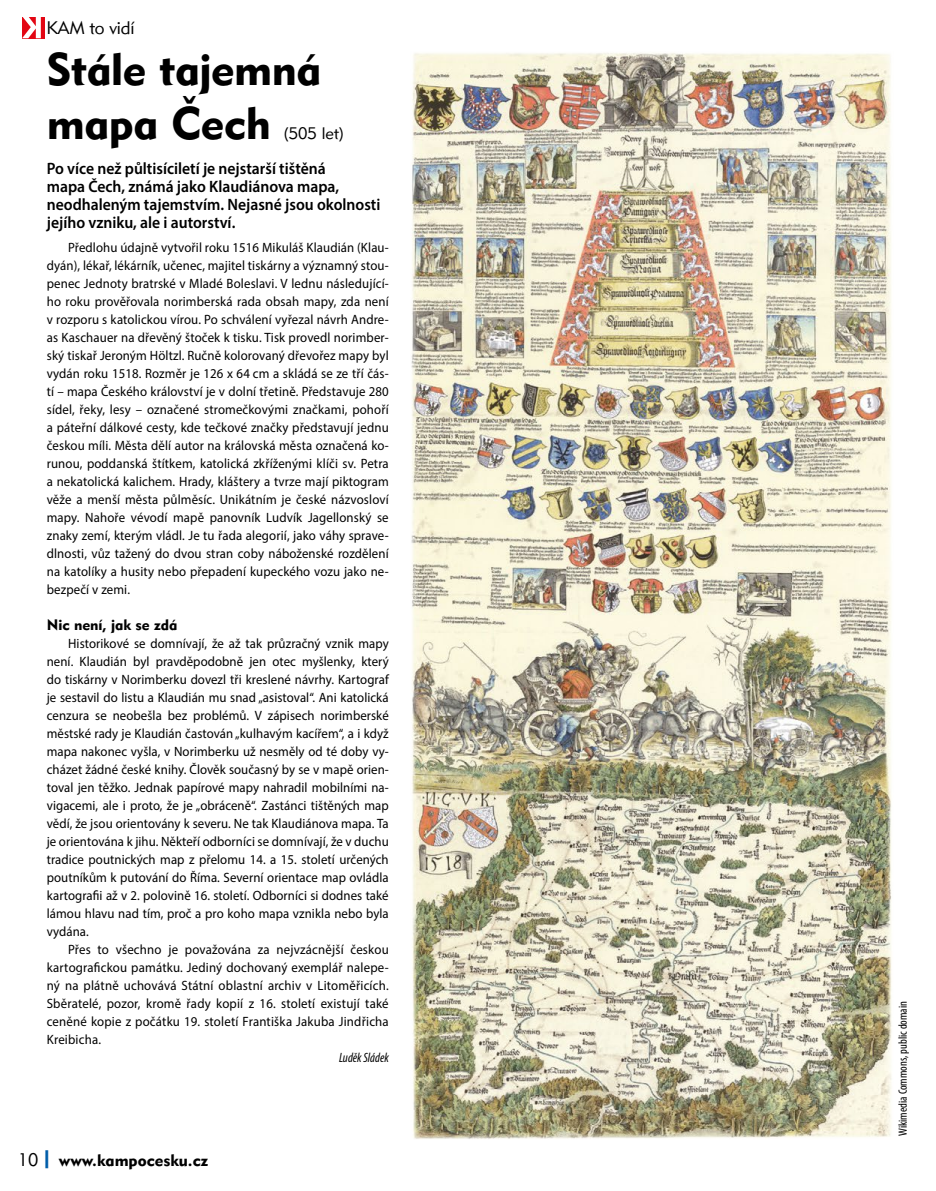
<style>
.page{position:relative;width:936px;height:1191px;background:#fff}
.page>*{position:absolute;margin:0;border:0;box-sizing:border-box;transform-origin:0 0}
._3-titulek{font:900 45px/54px "Geometric 415";letter-spacing:-.005em;color:#000}
.t1{font:300 18px "Geometric 415";letter-spacing:-.01em;color:#000}
._4-perex{font:600 16.5px/18px "Myriad Pro";color:#000;scale:.95 1}
.t2{font:900 16.5px "Geometric 415";color:#000}
._3-titulek-2{font:300 16.5px "Geometric 415";color:#000}
._3z-nadpis{font:900 15px "Geometric 415";color:#000}
._7-text{font:13.5px/18px "Myriad Pro";letter-spacing:.01em;color:#000;text-align:justify;scale:.95 1}
._8-podpis{font:italic condensed 13.5px "Myriad Pro";color:#000;scale:.95 1}
._1-zdroj{font:condensed 12px "Myriad Pro";color:#000}
.s1{font-weight:300;font-size:18px}
.s2{font-size:18px;color:#005da9}
</style>
<div class="page">
<img style="left:411px;top:53px;width:481px;height:1086px">
<div style="left:22px;top:17px;width:22px;height:21px;background:#e30613"></div>
<svg style="left:22px;top:17px;width:19px;height:21px"></svg>
<h2 class="t1" style="left:46px;top:17px;width:90px">KAM to vidí</h2>
<p class="_3-titulek" style="left:47px;top:41px;width:276px">Stále tajemná mapa Čech</p>
<p class="_3-titulek-2" style="left:284px;top:123px;width:61px">(505 let)</p>
<p class="_4-perex" style="left:47px;top:159px;width:353px">Po více než půltisíciletí je nejstarší tištěná<br>mapa Čech, známá jako Klaudiánova mapa, neodhaleným tajemstvím. Nejasné jsou okolnosti jejího vzniku, ale i autorství.</p>
<p class="_7-text" style="left:47px;top:238px;width:361px;text-indent:21px">Předlohu údajně vytvořil roku 1516 Mikuláš Klaudián (Klau&shy;dyán), lékař, lékárník, učenec, majitel tiskárny a významný stou&shy;penec Jednoty bratrské v Mladé Boleslavi. V lednu následující&shy;ho roku prověřovala norimberská rada obsah mapy, zda není v rozporu s katolickou vírou. Po schválení vyřezal návrh Andre&shy;as Kaschauer na dřevěný štoček k tisku. Tisk provedl norimber&shy;ský tiskař Jeroným Höltzl. Ručně kolorovaný dřevořez mapy byl vydán roku 1518. Rozměr je 126 x 64 cm a skládá se ze tří čás&shy;tí – mapa Českého království je v dolní třetině. Představuje 280 sídel, řeky, lesy – označené stromečkovými značkami, pohoří a páteřní dálkové cesty, kde tečkové značky představují jednu českou míli. Města dělí autor na královská města označená ko&shy;runou, poddanská štítkem, katolická zkříženými klíči sv. Petra a nekatolická kalichem. Hrady, kláštery a tvrze mají piktogram věže a menší města půlměsíc. Unikátním je české názvosloví mapy. Nahoře vévodí mapě panovník Ludvík Jagellonský se znaky zemí, kterým vládl. Je tu řada alegorií, jako váhy sprave&shy;dlnosti, vůz tažený do dvou stran coby náboženské rozdělení na katolíky a husity nebo přepadení kupeckého vozu jako ne&shy;bezpečí v zemi.</p>
<p class="_3z-nadpis" style="left:47px;top:616px;width:132px">Nic není, jak se zdá</p>
<p class="_7-text" style="left:47px;top:634px;width:361px;text-indent:21px">Historikové se domnívají, že až tak průzračný vznik mapy není. Klaudián byl pravděpodobně jen otec myšlenky, který do tiskárny v Norimberku dovezl tři kreslené návrhy. Kartograf je sestavil do listu a Klaudián mu snad „asistoval“. Ani katolická cenzura se neobešla bez problémů. V zápisech norimberské městské rady je Klaudián častován „kulhavým kacířem“, a i když mapa nakonec vyšla, v Norimberku už nesměly od té doby vy&shy;cházet žádné české knihy. Člověk současný by se v mapě orien&shy;toval jen těžko. Jednak papírové mapy nahradil mobilními na&shy;vigacemi, ale i proto, že je „obráceně“. Zastánci tištěných map vědí, že jsou orientovány k severu. Ne tak Klaudiánova mapa. Ta je orientována k jihu. Někteří odborníci se domnívají, že v duchu tradice poutnických map z přelomu 14. a 15. století určených poutníkům k putování do Říma. Severní orientace map ovládla kartografii až v 2. polovině 16. století. Odborníci si dodnes také lámou hlavu nad tím, proč a pro koho mapa vznikla nebo byla vydána.</p>
<p class="_7-text" style="left:47px;top:940px;width:361px;text-indent:21px">Přes to všechno je považována za nejvzácnější českou kartografickou památku. Jediný dochovaný exemplář nalepe&shy;ný na plátně uchovává Státní oblastní archiv v Litoměřicích.<br>Sběratelé, pozor, kromě řady kopií z 16. století existují také ceněné kopie z počátku 19. století Františka Jakuba Jindřicha Kreibicha.</p>
<p class="_8-podpis" style="left:339px;top:1049px;width:54px">Luděk Sládek</p>
<p class="t2" style="left:18px;top:1150px;width:192px"><span class="s1">10</span><span class="s2">|</span> www.kampocesku.cz</p>
<p class="_1-zdroj" style="left:895px;top:1135px;width:136px;rotate:-90deg">Wikimedia Commons, public domain</p>
</div>
